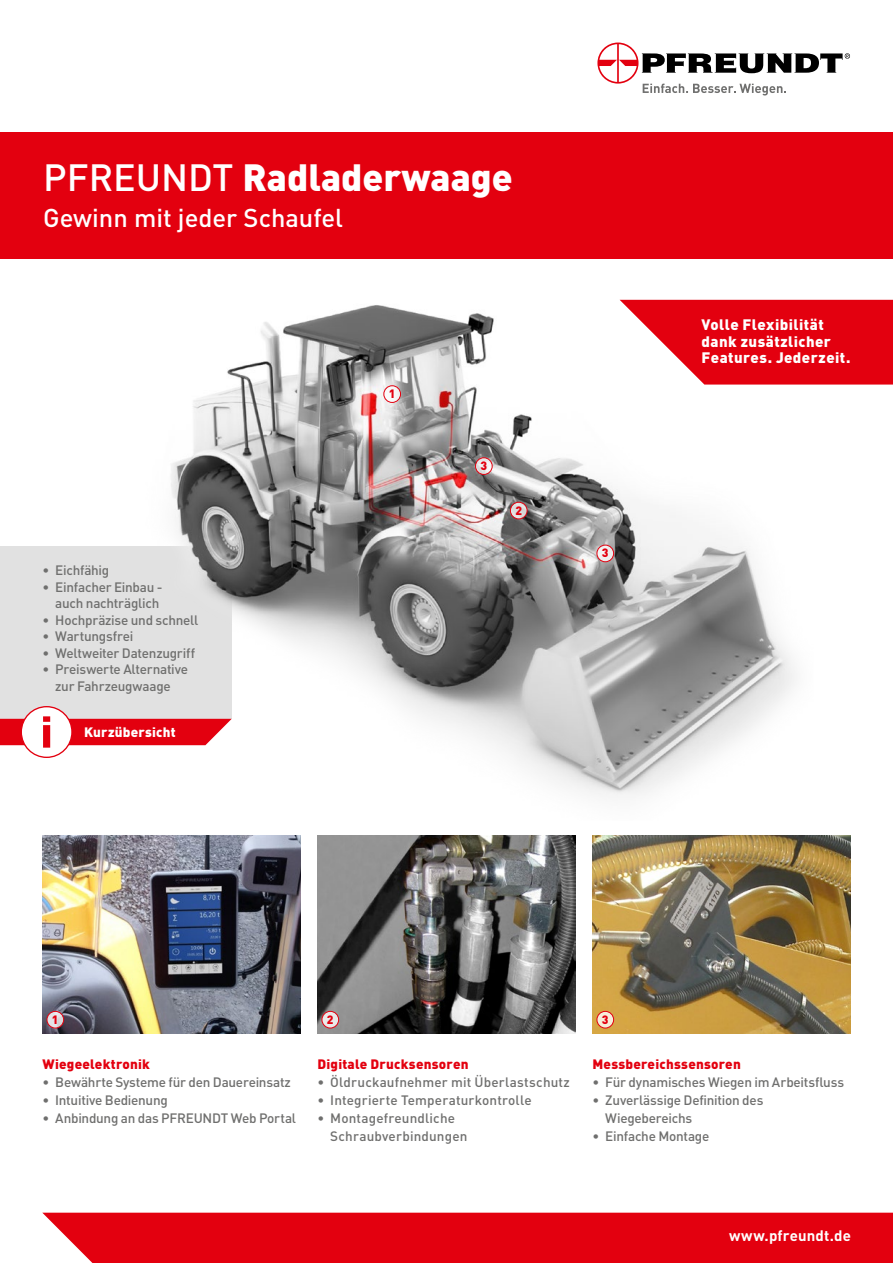
<style>
.page{position:relative;width:893px;height:1263px;background:#fff}
.page>*{position:absolute;margin:0;border:0;box-sizing:border-box;transform-origin:0 0}
.t1{font:900 37.5px "DIN Pro";color:#fff}
.t2{font:500 25.5px "DIN Pro";color:#fff}
.t3{font:900 15px/16.5px "DIN Pro";letter-spacing:.03em;color:#fff}
.t4{font:700 15px "DIN Pro";letter-spacing:.01em;color:#fff}
.t5{font:500 13.5px/16.5px "DIN Pro";letter-spacing:-.015em;color:#6f6f6e}
.t6{font:500 13.5px/18px "DIN Pro";letter-spacing:.01em;color:#6f6f6e}
.t7{font:900 13.5px "DIN Pro";letter-spacing:.015em;color:#e3000f}
.t8{font:900 13.5px "DIN Pro";letter-spacing:.015em;color:#fff}
.t9{font:900 12px "DIN Pro";color:#e3000f}
.s1{font-weight:500}
</style>
<div class="page">
<div style="left:0;top:546px;width:232px;height:173px;background:#e1e1e1"></div>
<div style="left:21px;top:707px;width:51px;height:50px;background:#fff;border-radius:50%"></div>
<div style="left:21px;top:706px;width:52px;height:52px;border:1px solid #e3000f;border-radius:50%"></div>
<svg style="left:0;top:716px;width:142px;height:32px"></svg>
<img style="left:43px;top:835px;width:257px;height:198px">
<img style="left:317px;top:835px;width:258px;height:198px">
<img style="left:592px;top:835px;width:258px;height:198px">
<svg style="left:47px;top:1011px;width:17px;height:17px"></svg>
<div style="left:47px;top:1011px;width:17px;height:17px;border:1px solid #e3000f;border-radius:50%"></div>
<svg style="left:597px;top:1011px;width:17px;height:17px"></svg>
<div style="left:597px;top:1011px;width:17px;height:17px;border:1px solid #e3000f;border-radius:50%"></div>
<svg style="left:322px;top:1011px;width:17px;height:17px"></svg>
<div style="left:322px;top:1011px;width:17px;height:17px;border:1px solid #e3000f;border-radius:50%"></div>
<img style="left:142px;top:299px;width:671px;height:498px">
<svg style="left:384px;top:386px;width:17px;height:16px"></svg>
<div style="left:384px;top:386px;width:17px;height:17px;border:1px solid #e3000f;border-radius:50%"></div>
<svg style="left:475px;top:458px;width:17px;height:16px"></svg>
<div style="left:475px;top:458px;width:17px;height:17px;border:1px solid #e3000f;border-radius:50%"></div>
<svg style="left:597px;top:545px;width:17px;height:17px"></svg>
<div style="left:597px;top:545px;width:17px;height:17px;border:1px solid #e3000f;border-radius:50%"></div>
<svg style="left:510px;top:502px;width:17px;height:17px"></svg>
<div style="left:510px;top:502px;width:17px;height:17px;border:1px solid #e3000f;border-radius:50%"></div>
<svg style="left:620px;top:300px;width:273px;height:85px"></svg>
<div style="left:0;top:133px;width:893px;height:126px;background:#e3000f"></div>
<div style="left:42px;top:1213px;width:851px;height:50px;background:#e3000f"></div>
<svg style="left:597px;top:43px;width:253px;height:53px"></svg>
<h1 class="t1" style="left:43px;top:152px;width:471px"><span class="s1">PFREUNDT</span> Radladerwaage</h1>
<h2 class="t2" style="left:43px;top:200px;width:301px">Gewinn mit jeder Schaufel</h2>
<p class="t5" style="left:43px;top:562px;width:68px">• Eichfähig</p>
<p class="t5" style="left:43px;top:578px;width:122px;text-align:right">• Einfacher Einbau - auch nachträglich</p>
<p class="t5" style="left:43px;top:611px;width:157px">• Hochpräzise und schnell</p>
<p class="t5" style="left:43px;top:628px;width:92px">• Wartungsfrei</p>
<p class="t5" style="left:43px;top:644px;width:154px">• Weltweiter Datenzugriff</p>
<p class="t5" style="left:43px;top:661px;width:147px;text-align:center">• Preiswerte Alternative zur Fahrzeugwaage</p>
<p class="t8" style="left:84px;top:723px;width:93px">Kurzübersicht</p>
<p class="t9" style="left:389px;top:385px;width:8px">1</p>
<p class="t9" style="left:480px;top:457px;width:8px">3</p>
<p class="t9" style="left:515px;top:502px;width:8px">2</p>
<p class="t9" style="left:602px;top:545px;width:8px">3</p>
<p class="t3" style="left:702px;top:316px;width:150px">Volle Flexibilität dank zusätzlicher<br>Features. Jederzeit.</p>
<p class="t9" style="left:52px;top:1011px;width:8px">1</p>
<p class="t9" style="left:327px;top:1011px;width:8px">2</p>
<p class="t9" style="left:602px;top:1011px;width:8px">3</p>
<p class="t7" style="left:43px;top:1054px;width:109px">Wiegeelektronik</p>
<p class="t5" style="left:43px;top:1073px;width:250px">• Bewährte Systeme für den Dauereinsatz</p>
<p class="t5" style="left:43px;top:1091px;width:127px">• Intuitive Bedienung</p>
<p class="t5" style="left:43px;top:1109px;width:255px">• Anbindung an das PFREUNDT Web Portal</p>
<p class="t7" style="left:317px;top:1054px;width:153px">Digitale Drucksensoren</p>
<p class="t6" style="left:317px;top:1072px;width:254px">• Öldruckaufnehmer mit Überlastschutz</p>
<p class="t6" style="left:317px;top:1090px;width:216px">• Integrierte Temperaturkontrolle</p>
<p class="t6" style="left:330px;top:1108px;width:139px;text-indent:-13px">• Montagefreundliche<br>Schraubverbindungen</p>
<p class="t7" style="left:592px;top:1054px;width:150px">Messbereichssensoren</p>
<p class="t5" style="left:592px;top:1073px;width:253px">• Für dynamisches Wiegen im Arbeitsfluss</p>
<p class="t5" style="left:605px;top:1090px;width:160px;line-height:18px;text-indent:-13px">• Zuverlässige Definition des<br>Wiegebereichs</p>
<p class="t5" style="left:592px;top:1127px;width:118px">• Einfache Montage</p>
<p class="t4" style="left:729px;top:1226px;width:123px">www.pfreundt.de</p>
</div>
